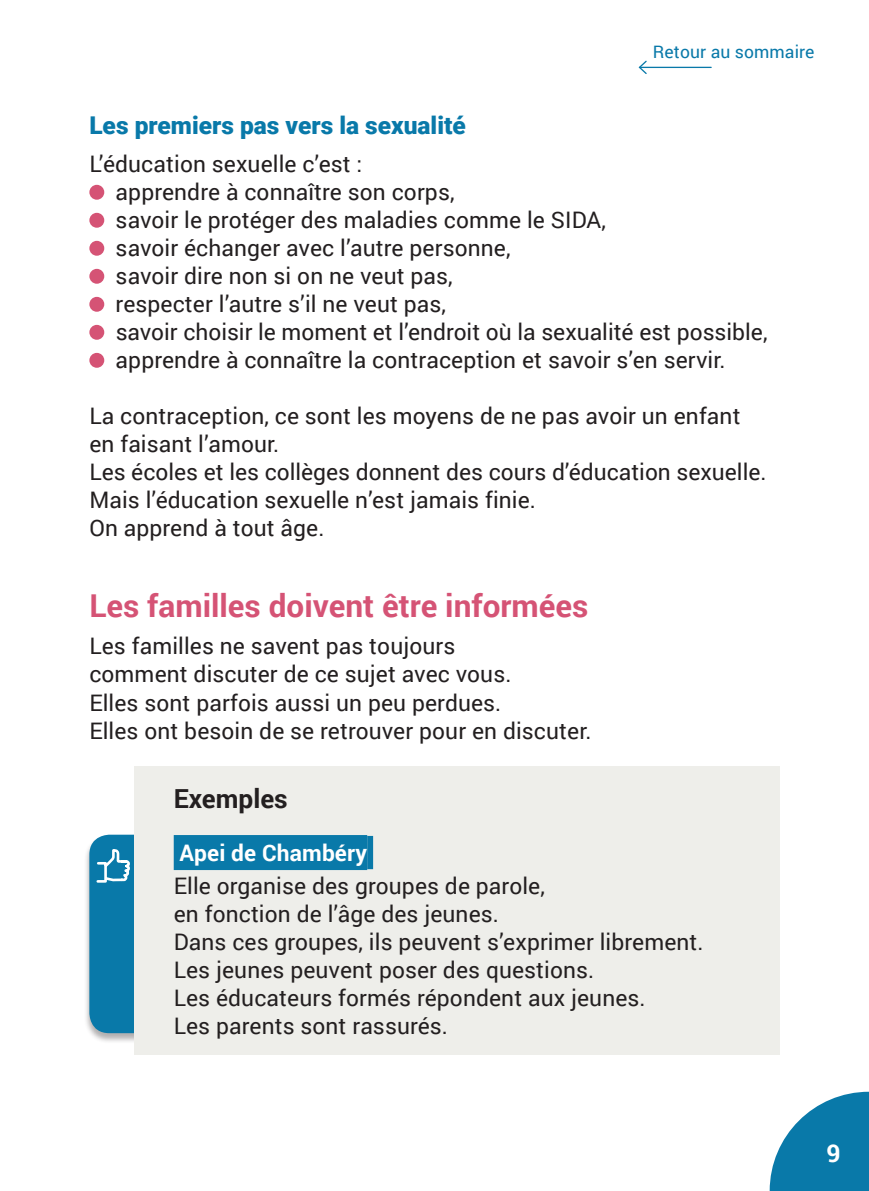
<style>
.page{position:relative;width:869px;height:1191px;background:#fff}
.page>*{position:absolute;margin:0;border:0;box-sizing:border-box;transform-origin:0 0}
.t1{font:700 31.5px "Roboto";color:#d55375}
.t2{font:700 26.25px "Roboto";color:#231f20}
.t3{font:900 24.5px "Roboto";color:#0979a9}
.t4{font:700 24.5px "Roboto";color:#fff}
.t5{font:22.75px/28px "Roboto";letter-spacing:.005em;color:#231f20}
.t6{font:700 22.75px "Roboto";letter-spacing:.005em;color:#fff}
.t7{font:17.5px "Roboto";letter-spacing:.005em;color:#0979a9}
</style>
<div class="page">
<svg style="left:769px;top:1091px;width:99px;height:100px"></svg>
<div style="left:89px;top:185px;width:15px;height:15px;background:#d55375;border-radius:50%"></div>
<div style="left:89px;top:213px;width:15px;height:15px;background:#d55375;border-radius:50%"></div>
<div style="left:89px;top:241px;width:15px;height:15px;background:#d55375;border-radius:50%"></div>
<div style="left:89px;top:269px;width:15px;height:15px;background:#d55375;border-radius:50%"></div>
<div style="left:89px;top:297px;width:15px;height:15px;background:#d55375;border-radius:50%"></div>
<div style="left:89px;top:325px;width:15px;height:15px;background:#d55375;border-radius:50%"></div>
<div style="left:89px;top:353px;width:15px;height:15px;background:#d55375;border-radius:50%"></div>
<div style="left:84px;top:834px;width:97px;height:209px;background:#231f20;opacity:.35"></div>
<div style="left:134px;top:766px;width:645px;height:288px;background:#eeeeea"></div>
<div style="left:174px;top:835px;width:193px;height:35px;background:#0979a9"></div>
<div style="left:367px;top:836px;width:6px;height:33px;background:#0979a9"></div>
<svg style="left:89px;top:834px;width:86px;height:199px"></svg>
<hr style="left:639px;top:67px;width:71px;height:1px;background:#0979a9">
<svg style="left:638px;top:60px;width:9px;height:14px"></svg>
<p class="t7" style="left:652px;top:40px;width:163px">Retour au sommaire</p>
<p class="t3" style="left:89px;top:108px;width:378px">Les premiers pas vers la sexualité</p>
<p class="t5" style="left:116px;top:149px;width:653px;text-indent:-26px">L’éducation sexuelle c’est :<br>apprendre à connaître son corps,<br>savoir le protéger des maladies comme le SIDA,<br>savoir échanger avec l’autre personne,<br>savoir dire non si on ne veut pas,<br>respecter l’autre s’il ne veut pas,<br>savoir choisir le moment et l’endroit où la sexualité est possible, apprendre à connaître la contraception et savoir s’en servir.</p>
<p class="t5" style="left:89px;top:401px;width:678px">La contraception, ce sont les moyens de ne pas avoir un enfant en faisant l’amour.<br>Les écoles et les collèges donnent des cours d’éducation sexuelle.<br>Mais l’éducation sexuelle n’est jamais finie.<br>On apprend à tout âge.</p>
<h1 class="t1" style="left:89px;top:583px;width:500px">Les familles doivent être informées</h1>
<p class="t5" style="left:89px;top:631px;width:503px">Les familles ne savent pas toujours<br>comment discuter de ce sujet avec vous.<br>Elles sont parfois aussi un peu perdues.<br>Elles ont besoin de se retrouver pour en discuter.</p>
<p class="t2" style="left:174px;top:780px;width:116px">Exemples</p>
<p class="t6" style="left:179px;top:837px;width:189px">Apei de Chambéry</p>
<p class="t5" style="left:174px;top:871px;width:531px">Elle organise des groupes de parole,<br>en fonction de l’âge des jeunes.<br>Dans ces groupes, ils peuvent s’exprimer librement.<br>Les jeunes peuvent poser des questions.<br>Les éducateurs formés répondent aux jeunes.<br>Les parents sont rassurés.</p>
<p class="t4" style="left:826px;top:1136px;width:16px">9</p>
</div>
